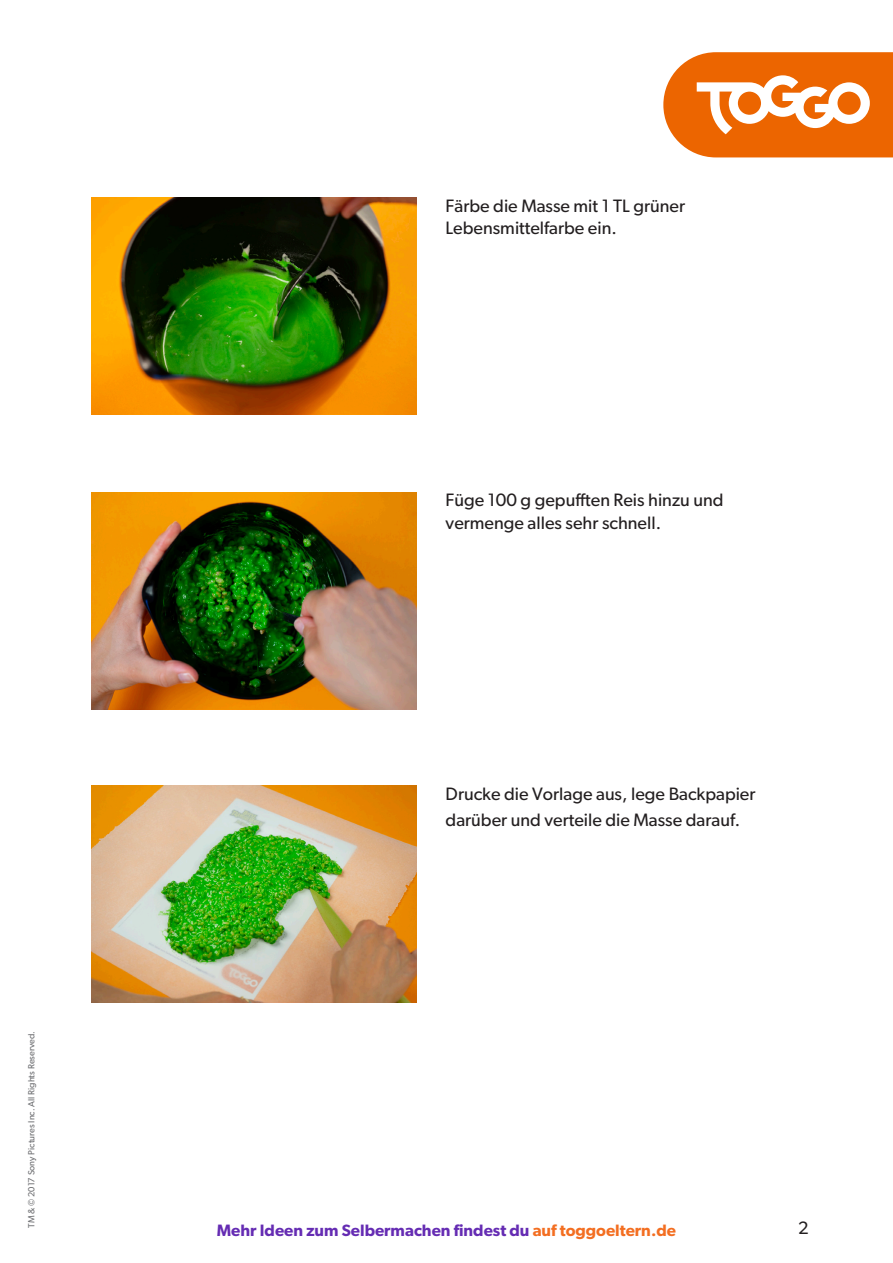
<style>
.page{position:relative;width:893px;height:1263px;background:#fff}
.page>*{position:absolute;margin:0;border:0;box-sizing:border-box;transform-origin:0 0}
.fließtext{font:18px/22.5px "Gibson";color:#231f20}
.bulltet{font:18px/25.5px "Gibson";color:#231f20}
.t1{font:600 16.5px "Gibson";color:#652cb3}
.t2{font:9px "Gibson";color:#6c6d70}
.s1{color:#f36e21}
</style>
<div class="page">
<svg style="left:663px;top:52px;width:230px;height:105px"></svg>
<img style="left:91px;top:197px;width:326px;height:218px">
<img style="left:91px;top:492px;width:326px;height:217px">
<img style="left:91px;top:785px;width:326px;height:218px">
<p class="t2" style="left:26px;top:1228px;width:198px;rotate:-90deg">TM &amp; © 2017 Sony Pictures Inc. All Rights Reserved.</p>
<p class="fließtext" style="left:446px;top:194px;width:241px">Färbe die Masse mit 1 TL grüner<br>Lebensmittelfarbe ein.</p>
<p class="fließtext" style="left:446px;top:489px;width:279px">Füge 100 g gepufften Reis hinzu und vermenge alles sehr schnell.</p>
<p class="bulltet" style="left:446px;top:781px;width:311px">Drucke die Vorlage aus, lege Backpapier darüber und verteile die Masse darauf.</p>
<p class="t1" style="left:217px;top:1220px;width:461px">Mehr Ideen zum Selbermachen findest du <span class="s1">auf toggoeltern.de</span></p>
<p class="bulltet" style="left:798px;top:1215px;width:12px">2</p>
</div>
